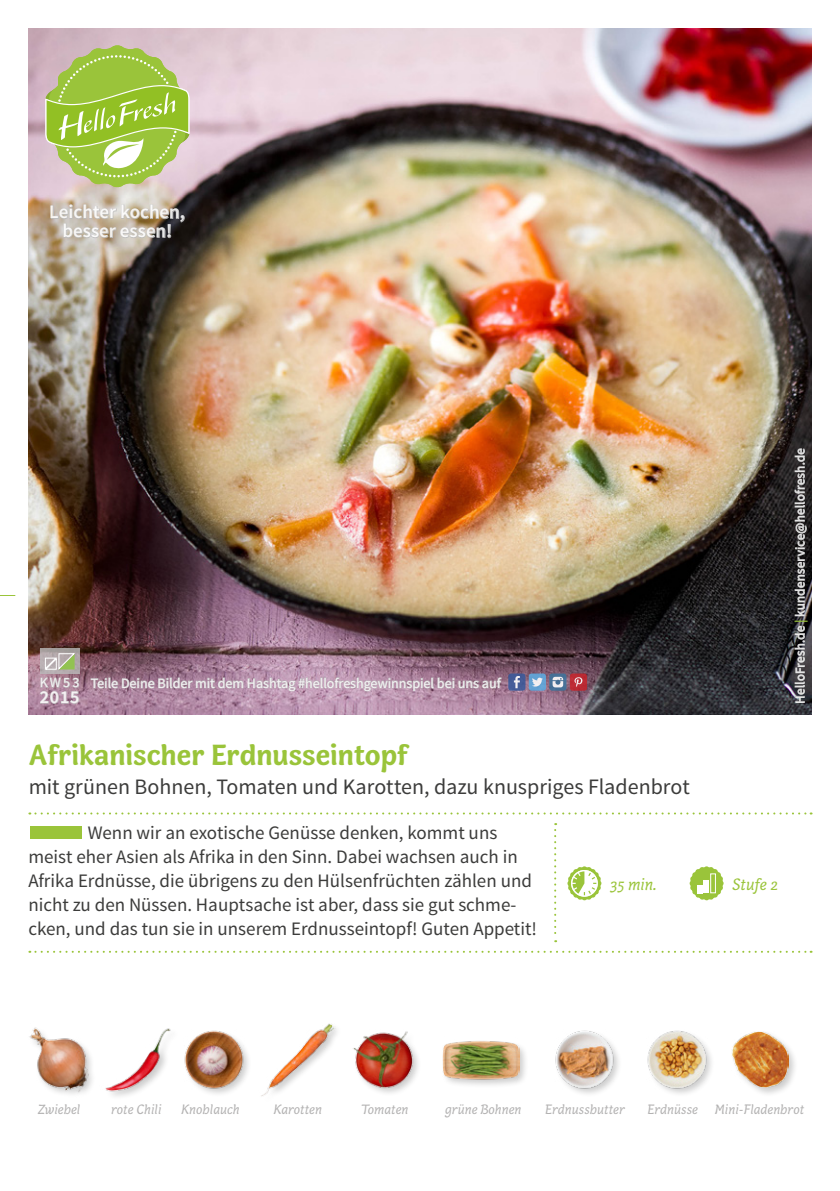
<style>
.page{position:relative;width:840px;height:1191px;background:#fff}
.page>*{position:absolute;margin:0;border:0;box-sizing:border-box;transform-origin:0 0}
.FRONT_Recipe_Title{font:700 30px "Capucine Basic";letter-spacing:-.005em;color:#9ac43a}
.FRONT_Recipe_Subtitl{font:22px "Source Sans Pro";color:#3c3c3b}
.FRONT___BACK_Running{font:19px/24px "Source Sans Pro";color:#3c3c3b}
.t1{font:600 19px/19px "Source Sans Pro";color:#fff;text-align:center}
.t2{font:600 18px "Source Sans Pro";color:#fff}
.FRONT_Icons{font:italic 17px "Capucine Basic";color:#9ac43a}
.FRONT_ingredients{font:italic 14px "Capucine Basic";color:#b3b2b2}
.t3{font:14px "Source Sans Pro";color:#fff}
.t4{font:13px "Source Sans Pro";letter-spacing:.02em;color:#fff}
.s1{font-weight:700;color:#9ac43a}
</style>
<div class="page">
<img style="left:28px;top:28px;width:783px;height:686px">
<div style="left:40px;top:648px;width:39px;height:26px;background:linear-gradient(to right,#ada4a3,#a19b99)"></div>
<svg style="left:29px;top:812px;width:782px;height:2px"></svg>
<svg style="left:554px;top:823px;width:2px;height:119px"></svg>
<svg style="left:29px;top:950px;width:782px;height:2px"></svg>
<svg style="left:39px;top:653px;width:41px;height:51px"></svg>
<svg style="left:50px;top:204px;width:135px;height:48px"></svg>
<svg style="left:90px;top:673px;width:412px;height:24px"></svg>
<div style="left:508px;top:673px;width:17px;height:17px;background:#455c97;border-radius:3px"></div>
<svg style="left:513px;top:676px;width:6px;height:12px"></svg>
<svg style="left:549px;top:673px;width:17px;height:17px"></svg>
<svg style="left:552px;top:677px;width:11px;height:10px"></svg>
<svg style="left:528px;top:673px;width:17px;height:17px"></svg>
<svg style="left:531px;top:677px;width:11px;height:9px"></svg>
<div style="left:569px;top:673px;width:17px;height:17px;background:#bc2a34;border-radius:3px"></div>
<svg style="left:574px;top:677px;width:8px;height:10px"></svg>
<svg style="left:0;top:595px;width:15px;height:1px"></svg>
<svg style="left:45px;top:45px;width:144px;height:143px"></svg>
<svg style="left:793px;top:625px;width:12px;height:78px"></svg>
<svg style="left:793px;top:447px;width:13px;height:170px"></svg>
<div style="left:30px;top:826px;width:52px;height:12px;background:#9ac43a"></div>
<img style="left:29px;top:1027px;width:63px;height:67px">
<div style="left:104px;top:1027px;width:76px;height:72px;background:#000;opacity:.2"></div>
<div style="left:183px;top:1029px;width:69px;height:68px;background:#000;opacity:.2"></div>
<img style="left:261px;top:1023px;width:74px;height:74px">
<img style="left:353px;top:1031px;width:65px;height:62px">
<div style="left:440px;top:1038px;width:89px;height:50px;background:#000;opacity:.2"></div>
<img style="left:442px;top:1038px;width:77px;height:50px">
<img style="left:555px;top:1030px;width:64px;height:64px">
<img style="left:647px;top:1030px;width:65px;height:64px">
<div style="left:729px;top:1029px;width:68px;height:68px;background:#000;opacity:.2"></div>
<img style="left:730px;top:1031px;width:57px;height:57px">
<svg style="left:567px;top:866px;width:34px;height:34px"></svg>
<svg style="left:689px;top:866px;width:34px;height:34px"></svg>
<div style="left:710px;top:873px;width:5px;height:20px;border:1px solid #fff"></div>
<p class="t1" style="left:50px;top:203px;width:137px">Leichter kochen, besser essen!</p>
<p class="t3" style="left:40px;top:674px;width:41px">KW53</p>
<p class="t2" style="left:40px;top:686px;width:41px">2015</p>
<p class="t3" style="left:91px;top:674px;width:411px">Teile Deine Bilder mit dem Hashtag #hellofreshgewinnspiel bei uns auf</p>
<p class="FRONT_Recipe_Title" style="left:29px;top:731px;width:381px">Afrikanischer Erdnusseintopf</p>
<p class="FRONT_Recipe_Subtitl" style="left:29px;top:772px;width:662px">mit grünen Bohnen, Tomaten und Karotten, dazu knuspriges Fladenbrot</p>
<p class="FRONT___BACK_Running" style="left:28px;top:820px;width:510px;text-indent:59px">Wenn wir an exotische Genüsse denken, kommt uns meist eher Asien als Afrika in den Sinn. Dabei wachsen auch in Afrika Erdnüsse, die übrigens zu den Hülsenfrüchten zählen und nicht zu den Nüssen. Hauptsache ist aber, dass sie gut schme&shy;cken, und das tun sie in unserem Erdnusseintopf! Guten Appetit!</p>
<p class="FRONT_Icons" style="left:609px;top:871px;width:49px">35 min.</p>
<p class="FRONT_Icons" style="left:731px;top:871px;width:47px">Stufe 2</p>
<p class="t4" style="left:791px;top:703px;width:257px;rotate:-90deg">HelloFresh.de <span class="s1">|</span> kundenservice@hellofresh.de</p>
<p class="FRONT_ingredients" style="left:37px;top:1099px;width:44px">Zwiebel</p>
<p class="FRONT_ingredients" style="left:111px;top:1099px;width:52px">rote Chili</p>
<p class="FRONT_ingredients" style="left:181px;top:1099px;width:60px">Knoblauch</p>
<p class="FRONT_ingredients" style="left:273px;top:1099px;width:50px">Karotten</p>
<p class="FRONT_ingredients" style="left:361px;top:1099px;width:49px">Tomaten</p>
<p class="FRONT_ingredients" style="left:445px;top:1099px;width:78px">grüne Bohnen</p>
<p class="FRONT_ingredients" style="left:544px;top:1099px;width:81px">Erdnussbutter</p>
<p class="FRONT_ingredients" style="left:647px;top:1099px;width:158px">Erdnüsse Mini-Fladenbrot</p>
</div>
